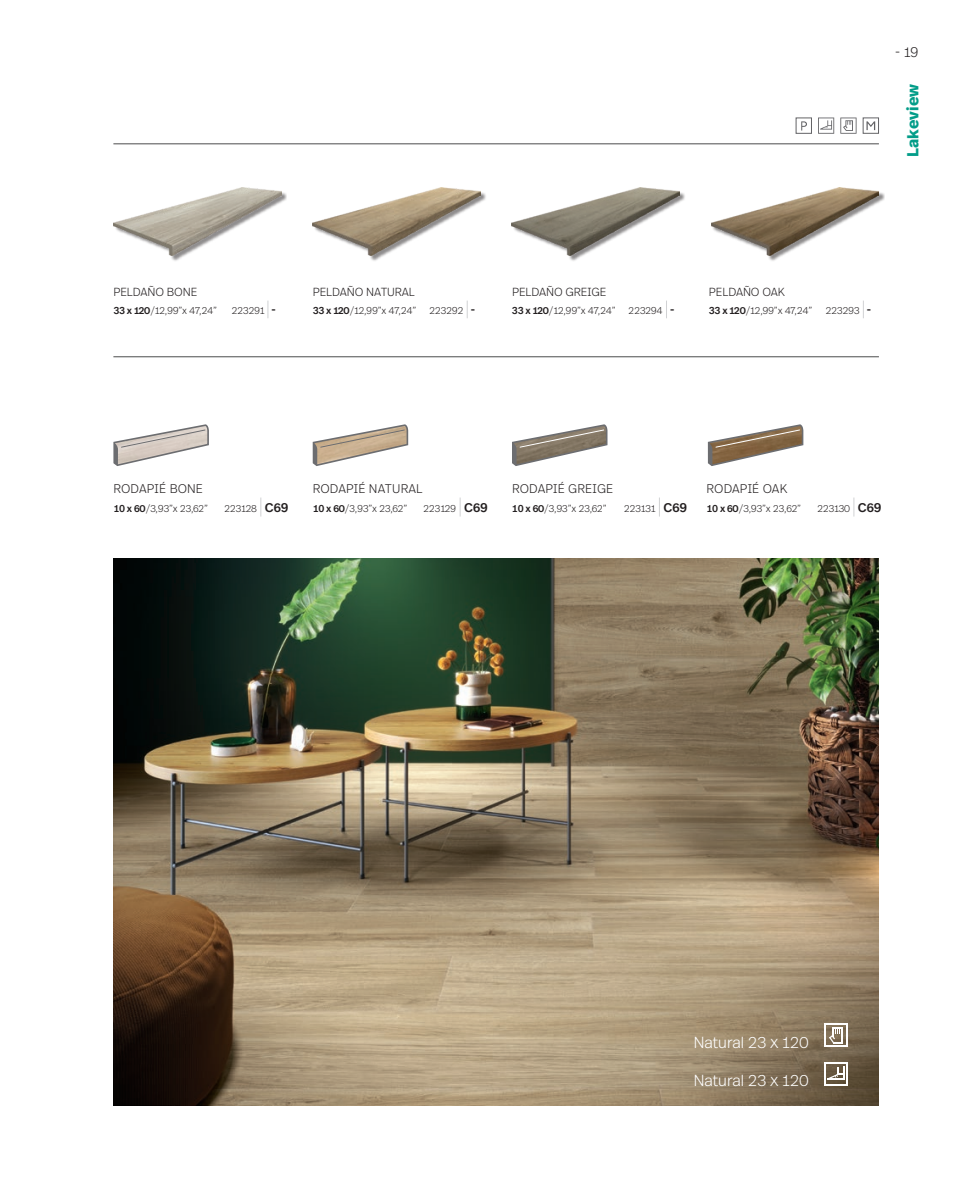
<style>
.page{position:relative;width:964px;height:1191px;background:#fff}
.page>*{position:absolute;margin:0;border:0;box-sizing:border-box;transform-origin:0 0}
.t1{font:300 16px "Real Head Pro";color:#fff}
.t2{font:700 16px "Real Text Pro";color:#039d89}
.t3{font:300 14px "Real Text Pro";color:#231f20}
.t4{font:300 12.6px "Real Text Pro";letter-spacing:.01em;color:#231f20}
.t5{font:500 12.6px "Real Text Pro";letter-spacing:-.01em;color:#231f20}
.t6{font:300 11.8px "Real Text Pro";letter-spacing:-.01em;color:#231f20}
.t7{font:500 11.8px "Real Text Pro";color:#231f20}
.t8{font:300 10px "Real Text Pro";letter-spacing:-.04em;color:#231f20}
.s1{font-weight:500}
</style>
<div class="page">
<svg style="left:268px;top:301px;width:1px;height:17px"></svg>
<svg style="left:467px;top:300px;width:1px;height:18px"></svg>
<svg style="left:666px;top:300px;width:1px;height:18px"></svg>
<svg style="left:863px;top:300px;width:1px;height:18px"></svg>
<hr style="left:113px;top:143px;width:766px;height:1px;background:#4b4c4d">
<hr style="left:113px;top:356px;width:766px;height:1px;background:#4b4c4d">
<svg style="left:818px;top:117px;width:57px;height:17px"></svg>
<svg style="left:801px;top:121px;width:6px;height:10px"></svg>
<div style="left:796px;top:117px;width:16px;height:17px;border:1px solid #636366"></div>
<div style="left:863px;top:117px;width:16px;height:17px;border:1px solid #636366"></div>
<svg style="left:260px;top:497px;width:1px;height:19px"></svg>
<svg style="left:460px;top:497px;width:1px;height:19px"></svg>
<svg style="left:659px;top:497px;width:1px;height:19px"></svg>
<svg style="left:853px;top:497px;width:1px;height:19px"></svg>
<svg style="left:113px;top:424px;width:96px;height:42px"></svg>
<svg style="left:312px;top:424px;width:97px;height:42px"></svg>
<svg style="left:512px;top:424px;width:96px;height:42px"></svg>
<svg style="left:707px;top:424px;width:97px;height:42px"></svg>
<div style="left:115px;top:188px;width:172px;height:74px;background:#231f20;opacity:.51"></div>
<img style="left:113px;top:187px;width:168px;height:69px">
<div style="left:314px;top:188px;width:172px;height:74px;background:#231f20;opacity:.51"></div>
<img style="left:313px;top:187px;width:167px;height:69px">
<div style="left:513px;top:188px;width:172px;height:74px;background:#231f20;opacity:.51"></div>
<img style="left:512px;top:187px;width:167px;height:69px">
<div style="left:712px;top:188px;width:172px;height:74px;background:#231f20;opacity:.51"></div>
<img style="left:711px;top:187px;width:168px;height:69px">
<img style="left:113px;top:558px;width:766px;height:548px">
<hr style="left:824px;top:1023px;width:24px;height:2px;background:#fff">
<hr style="left:824px;top:1045px;width:24px;height:2px;background:#fff">
<hr style="left:824px;top:1023px;width:2px;height:24px;background:#fff">
<hr style="left:846px;top:1023px;width:2px;height:24px;background:#fff">
<svg style="left:829px;top:1027px;width:13px;height:16px"></svg>
<svg style="left:824px;top:1062px;width:24px;height:23px"></svg>
<h2 class="t3" style="left:895px;top:41px;width:25px">- 19</h2>
<h1 class="t2" style="left:899px;top:157px;width:75px;rotate:-90deg">Lakeview</h1>
<p class="t6" style="left:113px;top:283px;width:85px">PELDAÑO BONE</p>
<p class="t8" style="left:113px;top:303px;width:105px"><span class="s1">33 x 120</span>/12,99”x 47,24”</p>
<p class="t8" style="left:231px;top:303px;width:34px">223291</p>
<p class="t7" style="left:271px;top:300px;width:6px">-</p>
<p class="t6" style="left:313px;top:283px;width:104px">PELDAÑO NATURAL</p>
<p class="t8" style="left:313px;top:303px;width:105px"><span class="s1">33 x 120</span>/12,99”x 47,24”</p>
<p class="t8" style="left:429px;top:303px;width:36px">223292</p>
<p class="t7" style="left:471px;top:300px;width:6px">-</p>
<p class="t6" style="left:512px;top:283px;width:96px">PELDAÑO GREIGE</p>
<p class="t8" style="left:512px;top:303px;width:152px"><span class="s1">33 x 120</span>/12,99”x 47,24” 223294</p>
<p class="t7" style="left:670px;top:300px;width:6px">-</p>
<p class="t6" style="left:709px;top:283px;width:78px">PELDAÑO OAK</p>
<p class="t8" style="left:709px;top:303px;width:105px"><span class="s1">33 x 120</span>/12,99”x 47,24”</p>
<p class="t8" style="left:825px;top:303px;width:36px">223293</p>
<p class="t7" style="left:867px;top:300px;width:6px">-</p>
<p class="t4" style="left:113px;top:479px;width:91px">RODAPIÉ BONE</p>
<p class="t8" style="left:113px;top:501px;width:96px"><span class="s1">10 x 60</span>/3,93”x 23,62”</p>
<p class="t8" style="left:224px;top:501px;width:34px">223128</p>
<p class="t5" style="left:265px;top:497px;width:25px">C69</p>
<p class="t4" style="left:313px;top:479px;width:112px">RODAPIÉ NATURAL</p>
<p class="t8" style="left:313px;top:501px;width:96px"><span class="s1">10 x 60</span>/3,93”x 23,62”</p>
<p class="t8" style="left:423px;top:501px;width:35px">223129</p>
<p class="t5" style="left:464px;top:497px;width:25px">C69</p>
<p class="t4" style="left:512px;top:479px;width:103px">RODAPIÉ GREIGE</p>
<p class="t8" style="left:512px;top:501px;width:96px"><span class="s1">10 x 60</span>/3,93”x 23,62”</p>
<p class="t8" style="left:624px;top:501px;width:33px">223131</p>
<p class="t5" style="left:663px;top:497px;width:25px">C69</p>
<p class="t4" style="left:706px;top:479px;width:83px">RODAPIÉ OAK</p>
<p class="t8" style="left:706px;top:501px;width:96px"><span class="s1">10 x 60</span>/3,93”x 23,62”</p>
<p class="t8" style="left:817px;top:501px;width:35px">223130</p>
<p class="t5" style="left:858px;top:497px;width:25px">C69</p>
<p class="t1" style="left:694px;top:1030px;width:116px">Natural 23 x 120</p>
<p class="t1" style="left:694px;top:1068px;width:116px">Natural 23 x 120</p>
</div>
